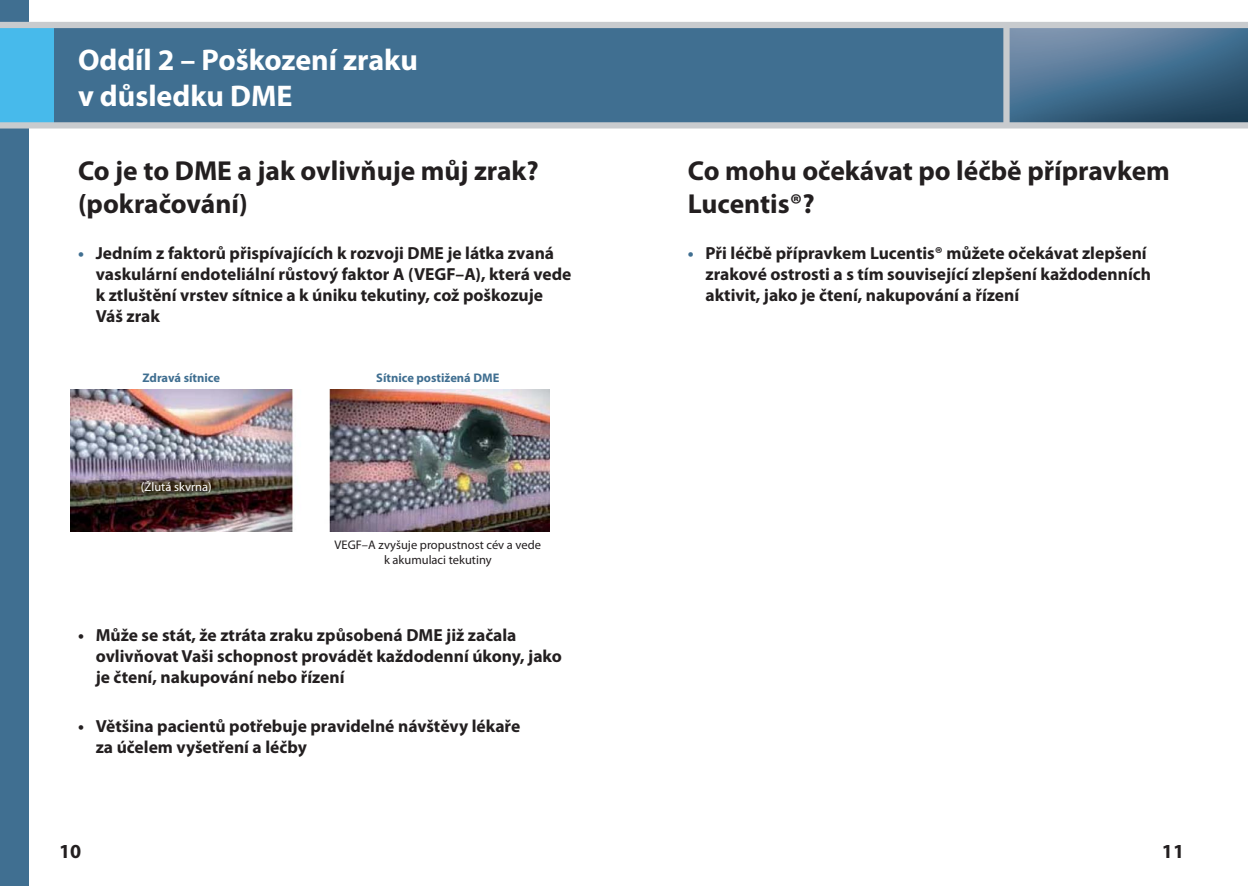
<style>
.page{position:relative;width:1248px;height:886px;background:#fff}
.page>*{position:absolute;margin:0;border:0;box-sizing:border-box;transform-origin:0 0}
.t1{font:700 30px/36px "Myriad Pro";color:#fff}
.t2{font:700 27.5px/33px "Myriad Pro";color:#231f20}
.t3{font:700 20px "Myriad Pro";color:#231f20}
.t4{font:700 17.5px/21px "Myriad Pro";color:#231f20}
.t5{font:12.5px/15px "Myriad Pro";color:#231f20;text-align:center}
.t6{font:700 12.5px "Myriad Pro";color:#406f91}
.t7{font:12.5px "Myriad Pro";color:#fff}
.s1{color:#406f91}
</style>
<div class="page">
<img style="left:1009px;top:28px;width:238px;height:94px">
<div style="left:0;top:25px;width:1004px;height:100px;background:#406f91"></div>
<div style="left:0;top:0;width:28px;height:886px;background:#406f91"></div>
<div style="left:1003px;top:24px;width:6px;height:104px;background:#c8cbce"></div>
<div style="left:0;top:25px;width:53px;height:102px;background:#47baeb"></div>
<div style="left:0;top:122px;width:1247px;height:6px;background:#c8cbce"></div>
<div style="left:0;top:22px;width:1247px;height:6px;background:#c8cbce"></div>
<img style="left:71px;top:390px;width:478px;height:142px">
<h1 class="t1" style="left:78px;top:45px;width:341px">Oddíl 2 – Poškození zraku v důsledku DME</h1>
<h2 class="t2" style="left:78px;top:157px;width:462px">Co je to DME a jak ovlivňuje můj zrak? (pokračování)</h2>
<p class="t4" style="left:96px;top:244px;width:477px;text-indent:-18px"><span class="s1">•</span> Jedním z faktorů přispívajících k rozvoji DME je látka zvaná vaskulární endoteliální růstový faktor A (VEGF–A), která vede k ztluštění vrstev sítnice a k úniku tekutiny, což poškozuje Váš zrak</p>
<p class="t6" style="left:142px;top:373px;width:79px">Zdravá sítnice</p>
<p class="t6" style="left:376px;top:373px;width:125px">Sítnice postižená DME</p>
<p class="t7" style="left:141px;top:482px;width:72px">(Žlutá skvrna)</p>
<p class="t5" style="left:334px;top:539px;width:208px">VEGF–A zvyšuje propustnost cév a vede k akumulaci tekutiny</p>
<p class="t4" style="left:96px;top:626px;width:468px;text-indent:-18px">• Může se stát, že ztráta zraku způsobená DME již začala ovlivňovat Vaši schopnost provádět každodenní úkony, jako je čtení, nakupování nebo řízení</p>
<p class="t4" style="left:96px;top:717px;width:426px;text-indent:-18px">• Většina pacientů potřebuje pravidelné návštěvy lékaře za účelem vyšetření a léčby</p>
<h2 class="t2" style="left:687px;top:157px;width:483px">Co mohu očekávat po léčbě přípravkem<br>Lucentis®?</h2>
<p class="t4" style="left:705px;top:244px;width:447px;text-indent:-18px"><span class="s1">•</span> Při léčbě přípravkem Lucentis® můžete očekávat zlepšení zrakové ostrosti a s tím související zlepšení každodenních aktivit, jako je čtení, nakupování a řízení</p>
<p class="t3" style="left:59px;top:844px;width:24px">10</p>
<p class="t3" style="left:1161px;top:844px;width:24px">11</p>
</div>
